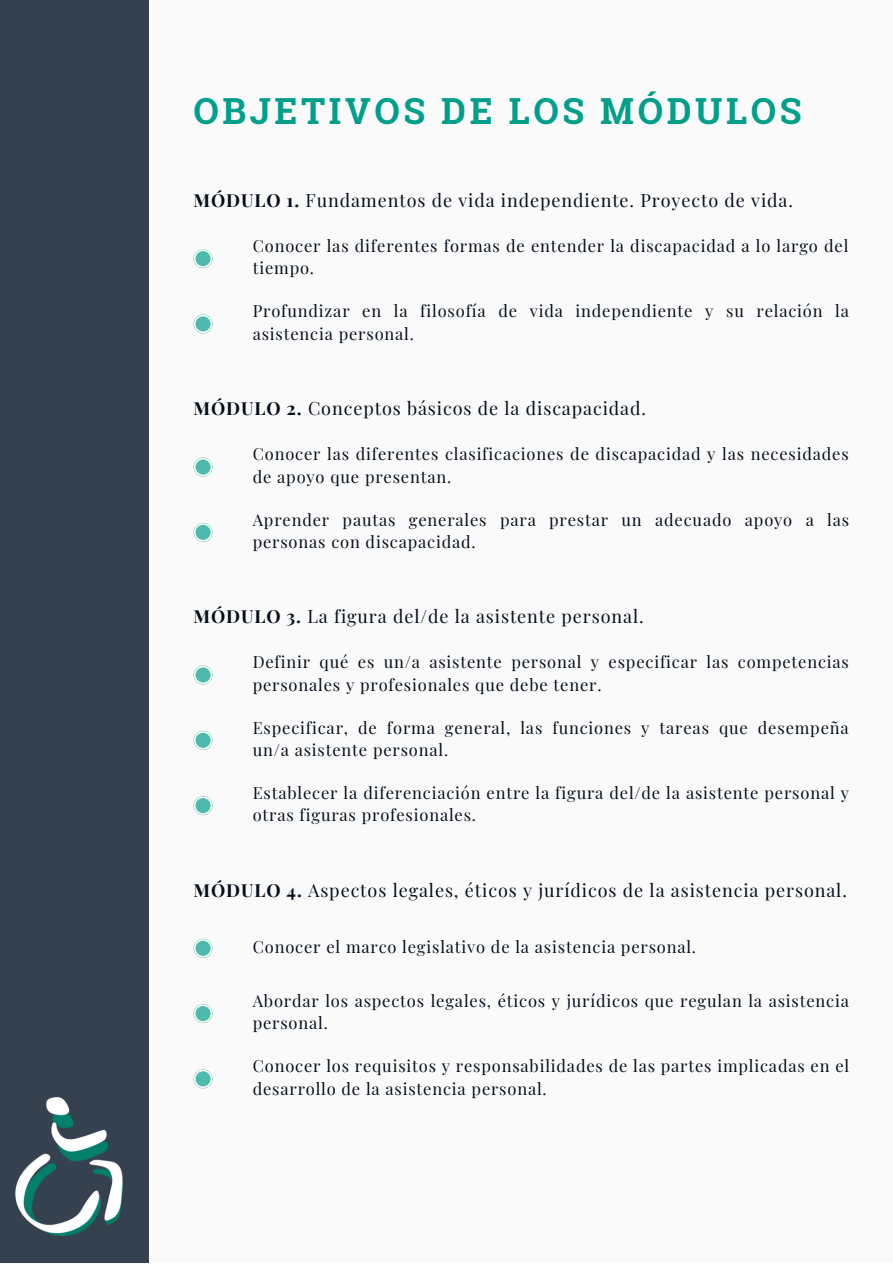
<style>
.page{position:relative;width:893px;height:1264px;background:#fff}
.page>*{position:absolute;margin:0;border:0;box-sizing:border-box;transform-origin:0 0}
.t1{font:700 36px "Roboto Slab";letter-spacing:.1em;color:#009f8a}
.t2{font:18px "Playfair Display";letter-spacing:.05em;color:#050f1a}
.t3{font:16.5px/22.5px "Playfair Display";letter-spacing:.05em;color:#050f1a}
.s1{font-weight:700}
</style>
<div class="page">
<div style="left:0;top:0;width:892px;height:1262px;background:#fafafa"></div>
<div style="left:0;top:0;width:148px;height:1262px;background:#36414f"></div>
<svg style="left:193px;top:457px;width:19px;height:19px"></svg>
<svg style="left:193px;top:523px;width:19px;height:19px"></svg>
<svg style="left:193px;top:249px;width:19px;height:19px"></svg>
<svg style="left:193px;top:314px;width:19px;height:19px"></svg>
<svg style="left:193px;top:938px;width:19px;height:19px"></svg>
<svg style="left:193px;top:1004px;width:19px;height:19px"></svg>
<svg style="left:193px;top:1069px;width:19px;height:19px"></svg>
<svg style="left:193px;top:665px;width:19px;height:19px"></svg>
<svg style="left:193px;top:730px;width:19px;height:20px"></svg>
<svg style="left:193px;top:796px;width:19px;height:19px"></svg>
<img style="left:15px;top:1097px;width:108px;height:139px">
<h1 class="t1" style="left:193px;top:87px;width:609px">OBJETIVOS DE LOS MÓDULOS</h1>
<p class="t2" style="left:193px;top:187px;width:601px"><span class="s1">MÓDULO 1.</span> Fundamentos de vida independiente. Proyecto de vida.</p>
<p class="t3" style="left:253px;top:234px;width:597px">Conocer las diferentes formas de entender la discapacidad a lo largo del tiempo.</p>
<p class="t3" style="left:253px;top:299px;width:597px">Profundizar en la filosofía de vida independiente y su relación la asistencia personal.</p>
<p class="t2" style="left:193px;top:395px;width:454px"><span class="s1">MÓDULO 2.</span> Conceptos básicos de la discapacidad.</p>
<p class="t3" style="left:253px;top:442px;width:597px">Conocer las diferentes clasificaciones de discapacidad y las necesidades de apoyo que presentan.</p>
<p class="t3" style="left:253px;top:507px;width:598px">Aprender pautas generales para prestar un adecuado apoyo a las personas con discapacidad.</p>
<p class="t2" style="left:193px;top:604px;width:451px"><span class="s1">MÓDULO 3.</span> La figura del/de la asistente personal.</p>
<p class="t3" style="left:253px;top:650px;width:597px">Definir qué es un/a asistente personal y especificar las competencias personales y profesionales que debe tener.</p>
<p class="t3" style="left:253px;top:715px;width:597px">Especificar, de forma general, las funciones y tareas que desempeña un/a asistente personal.</p>
<p class="t3" style="left:253px;top:780px;width:597px">Establecer la diferenciación entre la figura del/de la asistente personal y otras figuras profesionales.</p>
<p class="t2" style="left:193px;top:877px;width:654px"><span class="s1">MÓDULO 4.</span> Aspectos legales, éticos y jurídicos de la asistencia personal.</p>
<p class="t3" style="left:253px;top:934px;width:445px">Conocer el marco legislativo de la asistencia personal.</p>
<p class="t3" style="left:253px;top:988px;width:597px">Abordar los aspectos legales, éticos y jurídicos que regulan la asistencia personal.</p>
<p class="t3" style="left:253px;top:1054px;width:598px">Conocer los requisitos y responsabilidades de las partes implicadas en el desarrollo de la asistencia personal.</p>
</div>
